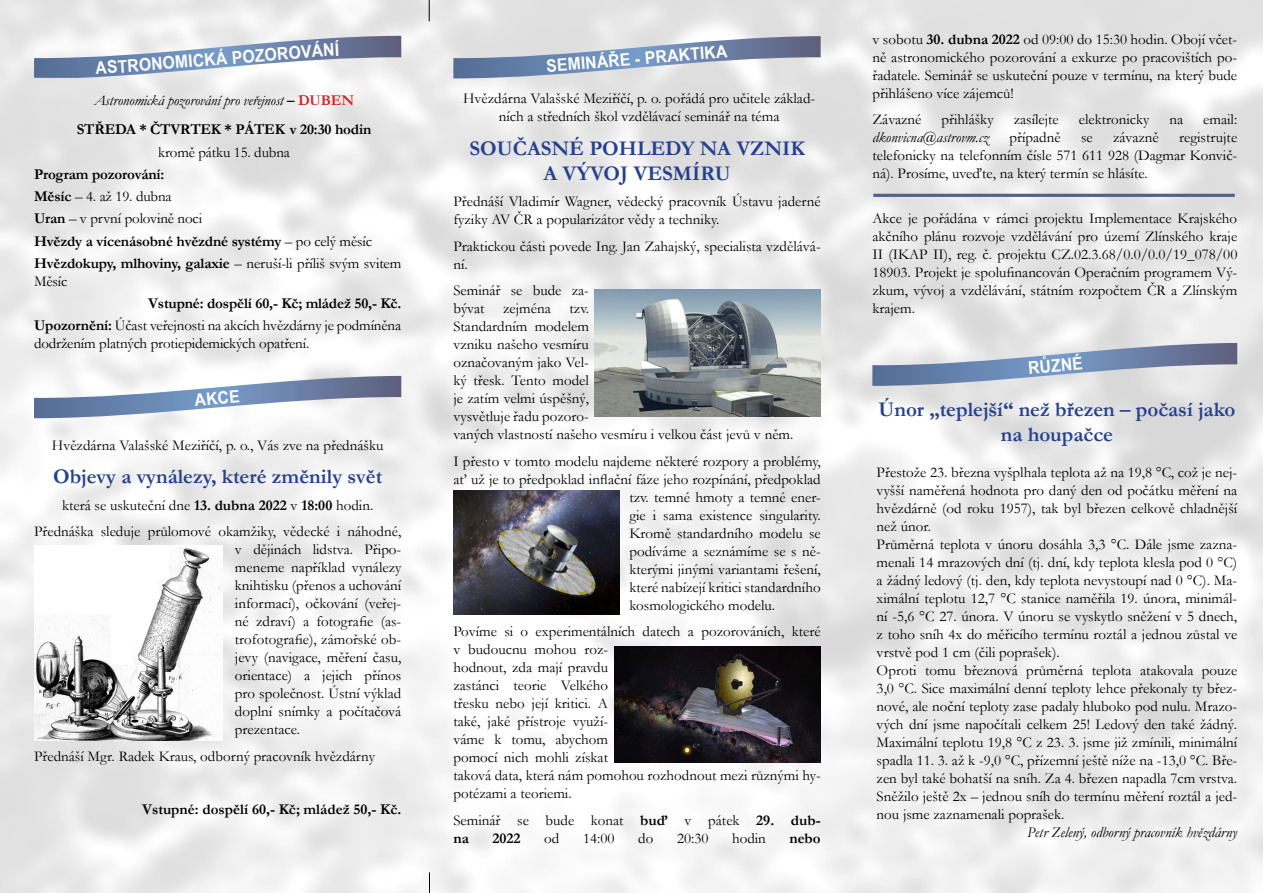
<style>
.page{position:relative;width:1263px;height:893px;background:#fff}
.page>*{position:absolute;margin:0;border:0;box-sizing:border-box;transform-origin:0 0}
.t1{font:700 21px/25.2px "Garamond";color:#25408f;text-align:center}
.t2{font:700 17.4px "Arial Narrow";color:#fff;scale:1.1 1}
.t3{font:700 17.1px "Arial Narrow";color:#fff;scale:1.12 1}
.t4{font:15px/18px "Garamond";color:#000}
.t5{font:700 15px/22.2px "Garamond";letter-spacing:-.01em;color:#000}
.t6{font:italic 15px/29.4px "Garamond";color:#000;text-align:center}
.s1{font-weight:700;font-style:normal}
.s2{font-weight:700;font-style:normal;color:#d2232a}
.s3{font-weight:400}
.s4{font-weight:700}
</style>
<div class="page">
<img style="left:0;top:0;width:1263px;height:893px">
<svg style="left:429px;top:0;width:1px;height:21px"></svg>
<svg style="left:429px;top:872px;width:1px;height:21px"></svg>
<svg style="left:34px;top:376px;width:367px;height:42px"></svg>
<img style="left:34px;top:545px;width:188px;height:196px">
<img style="left:594px;top:289px;width:227px;height:128px">
<img style="left:453px;top:490px;width:167px;height:124px">
<img style="left:615px;top:646px;width:206px;height:116px">
<div style="left:873px;top:193px;width:362px;height:5px;background:#4f648a"></div>
<svg style="left:872px;top:343px;width:365px;height:43px;background:#aab6c9"></svg>
<svg style="left:34px;top:36px;width:367px;height:42px"></svg>
<svg style="left:453px;top:36px;width:368px;height:42px;background:#a8b4c7"></svg>
<p class="t2" style="left:117px;top:53px;width:42px;rotate:-4deg">TRON</p>
<p class="t2" style="left:162px;top:50px;width:106px;rotate:-5deg">OMICKÁ POZO</p>
<p class="t2" style="left:276px;top:40px;width:43px;rotate:-4deg">ROVÁ</p>
<p class="t6" style="left:77px;top:85px;width:296px">Astronomická pozorování pro veřejnost <span class="s1">–</span> <span class="s2">DUBEN<br></span><span class="s1">STŘEDA * ČTVRTEK * PÁTEK v 20:30 hodin</span></p>
<p class="t4" style="left:158px;top:143px;width:133px">kromě pátku 15. dubna</p>
<p class="t5" style="left:34px;top:163px;width:369px">Program pozorování:<br>Měsíc <span class="s3">– 4. až 19. dubna<br></span>Uran <span class="s3">– v první polovině noci<br></span>Hvězdy a vícenásobné hvězdné systémy <span class="s3">– po celý měsíc </span>Hvězdokupy, mlhoviny, galaxie <span class="s3">– neruší-li příliš svým svitem</span></p>
<p class="t4" style="left:34px;top:272px;width:35px">Měsíc</p>
<p class="t5" style="left:34px;top:292px;width:369px;text-align:right">Vstupné: dospělí 60,- Kč; mládež 50,- Kč.<br>Upozornění: <span class="s3">Účast veřejnosti na akcích hvězdárny je podmíněna</span></p>
<p class="t4" style="left:34px;top:334px;width:277px">dodržením platných protiepidemických opatření.</p>
<p class="t3" style="left:194px;top:388px;width:42px;rotate:-5deg">AKCE</p>
<p class="t4" style="left:52px;top:435px;width:333px">Hvězdárna Valašské Meziříčí, p. o., Vás zve na přednášku</p>
<h1 class="t1" style="left:53px;top:464px;width:331px">Objevy a vynálezy, které změnily svět</h1>
<p class="t4" style="left:34px;top:491px;width:369px;line-height:26.5px;text-align:center">která se uskuteční dne <span class="s4">13. dubna 2022</span> v <span class="s4">18:00</span> hodin.<br>Přednáška sleduje průlomové okamžiky, vědecké i náhodné,</p>
<p class="t4" style="left:235px;top:540px;width:168px;text-align:justify">v dějinách lidstva. Připo&shy;meneme například vynálezy knihtisku (přenos a uchování informací), očkování (veřej&shy;né zdraví) a fotografie (as&shy;trofotografie), zámořské ob&shy;jevy (navigace, měření času, orientace) a jejich přínos pro společnost. Ústní výklad doplní snímky a počítačová prezentace.</p>
<p class="t4" style="left:34px;top:747px;width:343px">Přednáší Mgr. Radek Kraus, odborný pracovník hvězdárny</p>
<p class="t5" style="left:142px;top:798px;width:261px">Vstupné: dospělí 60,- Kč; mládež 50,- Kč.</p>
<p class="t3" style="left:580px;top:51px;width:108px;rotate:-5deg">INÁŘE - PRAKT</p>
<p class="t4" style="left:463px;top:89px;width:354px;text-align:center">Hvězdárna Valašské Meziříčí, p. o. pořádá pro učitele základ&shy;ních a středních škol vzdělávací seminář na téma</p>
<h1 class="t1" style="left:469px;top:136px;width:337px">SOUČASNÉ POHLEDY NA VZNIK<br>A VÝVOJ VESMÍRU</h1>
<p class="t4" style="left:453px;top:192px;width:369px">Přednáší Vladimír Wagner, vědecký pracovník Ústavu jaderné fyziky AV ČR a popularizátor vědy a techniky.</p>
<p class="t4" style="left:453px;top:237px;width:369px">Praktickou části povede Ing. Jan Zahajský, specialista vzdělává&shy;ní.</p>
<p class="t4" style="left:453px;top:281px;width:342px">Seminář se bude za-<br>bývat zejména tzv.<br>Standardním modelem<br>vzniku našeho vesmíru<br>označovaným jako Vel-<br>ký třesk. Tento model<br>je zatím velmi úspěšný,<br>vysvětluje řadu pozoro-<br>vaných vlastností našeho vesmíru i velkou část jevů v něm.</p>
<p class="t4" style="left:453px;top:452px;width:369px">I přesto v tomto modelu najdeme některé rozpory a problémy,</p>
<p class="t4" style="left:453px;top:470px;width:369px">ať už je to předpoklad inflační fáze jeho rozpínání, předpoklad</p>
<p class="t4" style="left:629px;top:488px;width:193px">tzv. temné hmoty a temné ener-</p>
<p class="t4" style="left:629px;top:506px;width:193px">gie i sama existence singularity.</p>
<p class="t4" style="left:629px;top:524px;width:193px">Kromě standardního modelu se</p>
<p class="t4" style="left:629px;top:542px;width:193px">podíváme a seznámíme se s ně-</p>
<p class="t4" style="left:629px;top:560px;width:193px">kterými jinými variantami řešení,</p>
<p class="t4" style="left:629px;top:578px;width:193px">které nabízejí kritici standardního</p>
<p class="t4" style="left:629px;top:596px;width:147px">kosmologického modelu.</p>
<p class="t4" style="left:453px;top:622px;width:369px">Povíme si o experimentálních datech a pozorováních, které v budoucnu mohou roz-<br>hodnout, zda mají pravdu<br>zastánci teorie Velkého<br>třesku nebo její kritici. A<br>také, jaké přístroje využí-<br>váme k tomu, abychom<br>pomocí nich mohli získat<br>taková data, která nám pomohou rozhodnout mezi různými hy&shy;potézami a teoriemi.</p>
<p class="t4" style="left:453px;top:811px;width:369px">Seminář se bude konat <span class="s4">buď</span> v pátek <span class="s4">29. dub&shy;na</span></p>
<p class="t5" style="left:492px;top:827px;width:30px">2022</p>
<p class="t4" style="left:544px;top:829px;width:17px">od</p>
<p class="t4" style="left:583px;top:829px;width:33px">14:00</p>
<p class="t4" style="left:638px;top:829px;width:17px">do</p>
<p class="t4" style="left:677px;top:829px;width:33px">20:30</p>
<p class="t4" style="left:732px;top:829px;width:35px">hodin</p>
<p class="t5" style="left:790px;top:827px;width:33px">nebo</p>
<p class="t4" style="left:872px;top:30px;width:366px;text-align:justify">v sobotu <span class="s4">30. dubna 2022</span> od 09:00 do 15:30 hodin. Obojí včet&shy;ně astronomického pozorování a exkurze po pracovištích po&shy;řadatele. Seminář se uskuteční pouze v termínu, na který bude přihlášeno více zájemců!</p>
<p class="t4" style="left:872px;top:110px;width:51px">Závazné</p>
<p class="t4" style="left:941px;top:110px;width:54px">přihlášky</p>
<p class="t4" style="left:1014px;top:110px;width:47px">zasílejte</p>
<p class="t4" style="left:1079px;top:110px;width:72px">elektronicky</p>
<p class="t4" style="left:1169px;top:110px;width:15px">na</p>
<p class="t4" style="left:1203px;top:110px;width:36px">email:</p>
<p class="t6" style="left:872px;top:123px;width:118px">dkonvicna@astrovm.cz</p>
<p class="t4" style="left:1009px;top:128px;width:53px">případně</p>
<p class="t4" style="left:1081px;top:128px;width:13px">se</p>
<p class="t4" style="left:1113px;top:128px;width:47px">závazně</p>
<p class="t4" style="left:872px;top:128px;width:366px;text-align:justify;text-indent:307px">registrujte telefonicky na telefonním čísle 571 611 928 (Dagmar Konvič&shy;ná). Prosíme, uveďte, na který termín se hlásíte.</p>
<p class="t4" style="left:872px;top:209px;width:366px;text-align:justify">Akce je pořádána v rámci projektu Implementace Krajského akčního plánu rozvoje vzdělávání pro území Zlínského kraje II (IKAP II), reg. č. projektu CZ.02.3.68/0.0/0.0/19_078/00<br>18903. Projekt je spolufinancován Operačním programem Vý&shy;zkum, vývoj a vzdělávání, státním rozpočtem ČR a Zlínským krajem.</p>
<p class="t2" style="left:1027px;top:355px;width:51px;rotate:-5deg">RŮZNÉ</p>
<h1 class="t1" style="left:878px;top:396px;width:358px">Únor „teplejší“ než březen – počasí jako na houpačce</h1>
<p class="t4" style="left:877px;top:463px;width:362px">Přestože 23. března vyšplhala teplota až na 19,8 °C, což je nej&shy;vyšší naměřená hodnota pro daný den od počátku měření na hvězdárně (od roku 1957), tak byl březen celkově chladnější než únor.<br>Průměrná teplota v únoru dosáhla 3,3 °C. Dále jsme zazna&shy;menali 14 mrazových dní (tj. dní, kdy teplota klesla pod 0 °C) a žádný ledový (tj. den, kdy teplota nevystoupí nad 0 °C). Ma&shy;ximální teplotu 12,7 °C stanice naměřila 19. února, minimál&shy;ní -5,6 °C 27. února. V únoru se vyskytlo sněžení v 5 dnech, z toho sníh 4x do měřicího termínu roztál a jednou zůstal ve vrstvě pod 1 cm (čili poprašek).<br>Oproti tomu březnová průměrná teplota atakovala pouze 3,0 °C. Sice maximální denní teploty lehce překonaly ty břez&shy;nové, ale noční teploty zase padaly hluboko pod nulu. Mrazo&shy;vých dní jsme napočítali celkem 25! Ledový den také žádný.<br>Maximální teplotu 19,8 °C z 23. 3. jsme již zmínili, minimální spadla 11. 3. až k -9,0 °C, přízemní ještě níže na -13,0 °C. Bře&shy;zen byl také bohatší na sníh. Za 4. březen napadla 7cm vrstva.<br>Sněžilo ještě 2x – jednou sníh do termínu měření roztál a jed&shy;nou jsme zaznamenali poprašek.</p>
<p class="t6" style="left:1027px;top:817px;width:212px">Petr Zelený, odborný pracovník hvězdárny</p>
</div>
